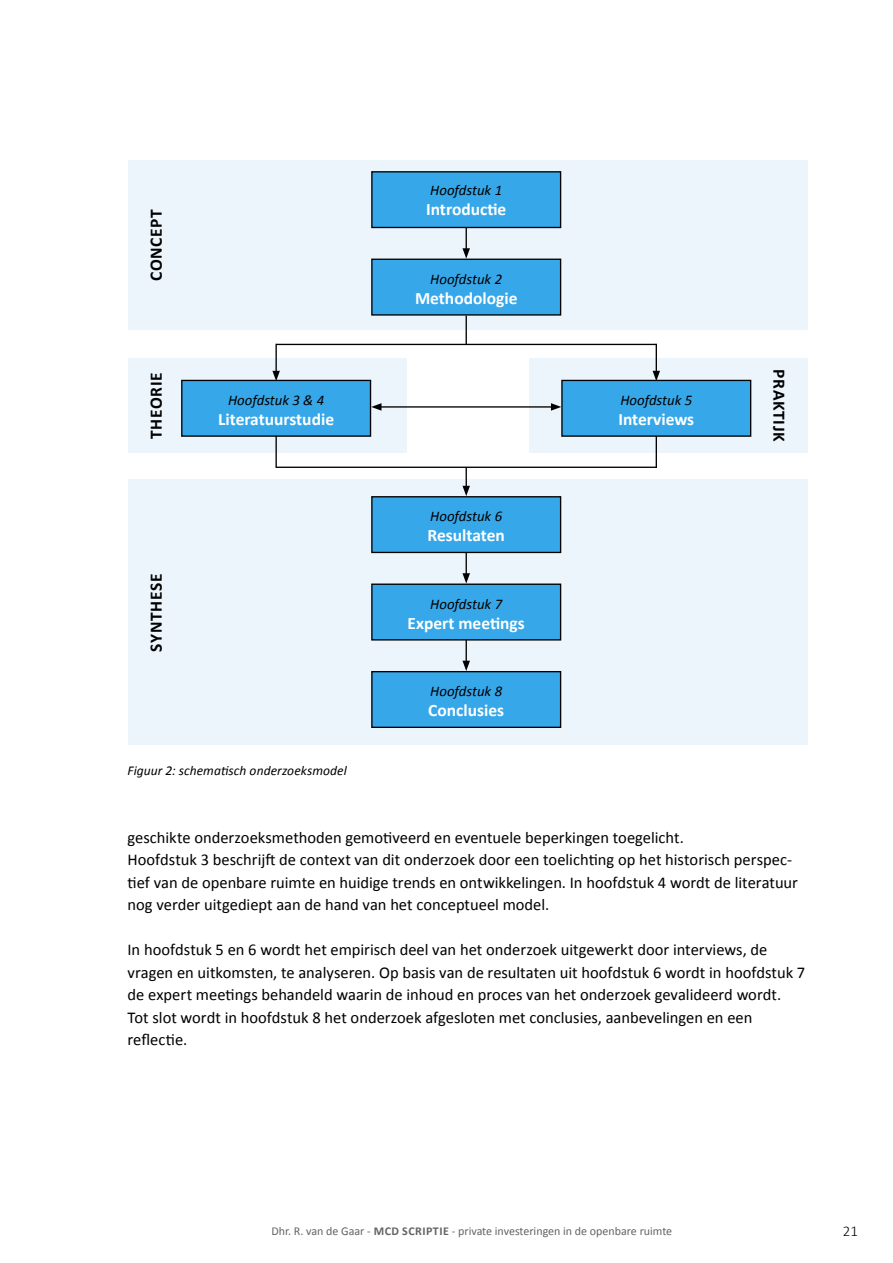
<style>
.page{position:relative;width:893px;height:1263px;background:#fff}
.page>*{position:absolute;margin:0;border:0;box-sizing:border-box;transform-origin:0 0}
.t1{font:700 17.4px "Calibri";color:#fff}
.t2{font:700 17.4px "Calibri";letter-spacing:.04em;color:#000}
.t3{font:16.5px/22.5px "Calibri";color:#000}
.t4{font:300 15px "Calibri";color:#000}
.t5{font:italic 14.7px "Calibri";color:#000}
.t6{font:italic 13.5px "Calibri";letter-spacing:.005em;color:#000}
.t7{font:12px "Calibri";color:#636363}
.s1{font-weight:700}
</style>
<div class="page">
<div style="left:529px;top:358px;width:279px;height:95px;background:#edf5fc"></div>
<div style="left:128px;top:480px;width:680px;height:265px;background:#edf5fc"></div>
<div style="left:128px;top:358px;width:279px;height:95px;background:#edf5fc"></div>
<div style="left:128px;top:160px;width:680px;height:170px;background:#edf5fc"></div>
<hr style="left:466px;top:221px;width:1px;height:30px;background:#000">
<svg style="left:462px;top:248px;width:8px;height:11px"></svg>
<hr style="left:275px;top:344px;width:2px;height:29px;background:#000">
<svg style="left:272px;top:371px;width:8px;height:9px"></svg>
<hr style="left:275px;top:431px;width:2px;height:37px;background:#000">
<svg style="left:653px;top:344px;width:7px;height:36px"></svg>
<hr style="left:656px;top:431px;width:1px;height:37px;background:#000">
<hr style="left:466px;top:545px;width:1px;height:31px;background:#000">
<svg style="left:462px;top:573px;width:8px;height:10px"></svg>
<hr style="left:466px;top:633px;width:1px;height:30px;background:#000">
<svg style="left:462px;top:661px;width:8px;height:10px"></svg>
<div style="left:372px;top:172px;width:189px;height:55px;background:#36a7e9"></div>
<div style="left:371px;top:171px;width:190px;height:57px;border:1px solid #000"></div>
<div style="left:372px;top:497px;width:189px;height:55px;background:#36a7e9"></div>
<div style="left:371px;top:496px;width:190px;height:57px;border:1px solid #000"></div>
<div style="left:372px;top:259px;width:189px;height:56px;background:#36a7e9"></div>
<div style="left:371px;top:259px;width:190px;height:57px;border:1px solid #000"></div>
<div style="left:372px;top:584px;width:189px;height:56px;background:#36a7e9"></div>
<div style="left:371px;top:583px;width:190px;height:57px;border:1px solid #000"></div>
<div style="left:372px;top:672px;width:189px;height:55px;background:#36a7e9"></div>
<div style="left:371px;top:671px;width:190px;height:57px;border:1px solid #000"></div>
<div style="left:182px;top:380px;width:188px;height:56px;background:#36a7e9"></div>
<div style="left:181px;top:380px;width:190px;height:57px;border:1px solid #000"></div>
<div style="left:562px;top:380px;width:189px;height:56px;background:#36a7e9"></div>
<div style="left:561px;top:380px;width:190px;height:57px;border:1px solid #000"></div>
<svg style="left:466px;top:316px;width:1px;height:28px"></svg>
<svg style="left:462px;top:468px;width:8px;height:28px"></svg>
<hr style="left:276px;top:344px;width:380px;height:1px;background:#000">
<hr style="left:276px;top:467px;width:380px;height:1px;background:#000">
<hr style="left:379px;top:406px;width:174px;height:2px;background:#000">
<svg style="left:551px;top:403px;width:10px;height:8px"></svg>
<svg style="left:371px;top:403px;width:10px;height:8px"></svg>
<p class="t2" style="left:145px;top:281px;width:74px;rotate:-90deg">CONCEPT</p>
<p class="t5" style="left:430px;top:180px;width:73px">Hoofdstuk 1</p>
<p class="t1" style="left:426px;top:198px;width:82px">Introductie</p>
<p class="t5" style="left:430px;top:269px;width:73px">Hoofdstuk 2</p>
<p class="t1" style="left:415px;top:287px;width:104px">Methodologie</p>
<p class="t2" style="left:145px;top:439px;width:68px;rotate:-90deg">THEORIE</p>
<p class="t2" style="left:790px;top:369px;width:74px;rotate:90deg">PRAKTIJK</p>
<p class="t5" style="left:228px;top:390px;width:98px">Hoofdstuk 3 &amp; 4</p>
<p class="t1" style="left:218px;top:408px;width:117px">Literatuurstudie</p>
<p class="t5" style="left:620px;top:390px;width:73px">Hoofdstuk 5</p>
<p class="t1" style="left:618px;top:408px;width:77px">Interviews</p>
<p class="t2" style="left:145px;top:651px;width:79px;rotate:-90deg">SYNTHESE</p>
<p class="t6" style="left:128px;top:761px;width:221px">Figuur 2: schematisch onderzoeksmodel</p>
<p class="t5" style="left:430px;top:506px;width:73px">Hoofdstuk 6</p>
<p class="t1" style="left:428px;top:524px;width:79px">Resultaten</p>
<p class="t5" style="left:430px;top:594px;width:73px">Hoofdstuk 7</p>
<p class="t1" style="left:408px;top:612px;width:119px">Expert meetings</p>
<p class="t5" style="left:430px;top:681px;width:73px">Hoofdstuk 8</p>
<p class="t1" style="left:428px;top:699px;width:77px">Conclusies</p>
<p class="t3" style="left:128px;top:826px;width:672px">geschikte onderzoeksmethoden gemotiveerd en eventuele beperkingen toegelicht.<br>Hoofdstuk 3 beschrijft de context van dit onderzoek door een toelichting op het historisch perspec&shy;tief van de openbare ruimte en huidige trends en ontwikkelingen. In hoofdstuk 4 wordt de literatuur nog verder uitgediept aan de hand van het conceptueel model.</p>
<p class="t3" style="left:128px;top:938px;width:679px">In hoofdstuk 5 en 6 wordt het empirisch deel van het onderzoek uitgewerkt door interviews, de vragen en uitkomsten, te analyseren. Op basis van de resultaten uit hoofdstuk 6 wordt in hoofdstuk 7 de expert meetings behandeld waarin de inhoud en proces van het onderzoek gevalideerd wordt.<br>Tot slot wordt in hoofdstuk 8 het onderzoek afgesloten met conclusies, aanbevelingen en een reflectie.</p>
<p class="t7" style="left:271px;top:1223px;width:402px">Dhr. R. van de Gaar - <span class="s1">MCD SCRIPTIE</span> - private investeringen in de openbare ruimte</p>
<p class="t4" style="left:843px;top:1221px;width:17px">21</p>
</div>
